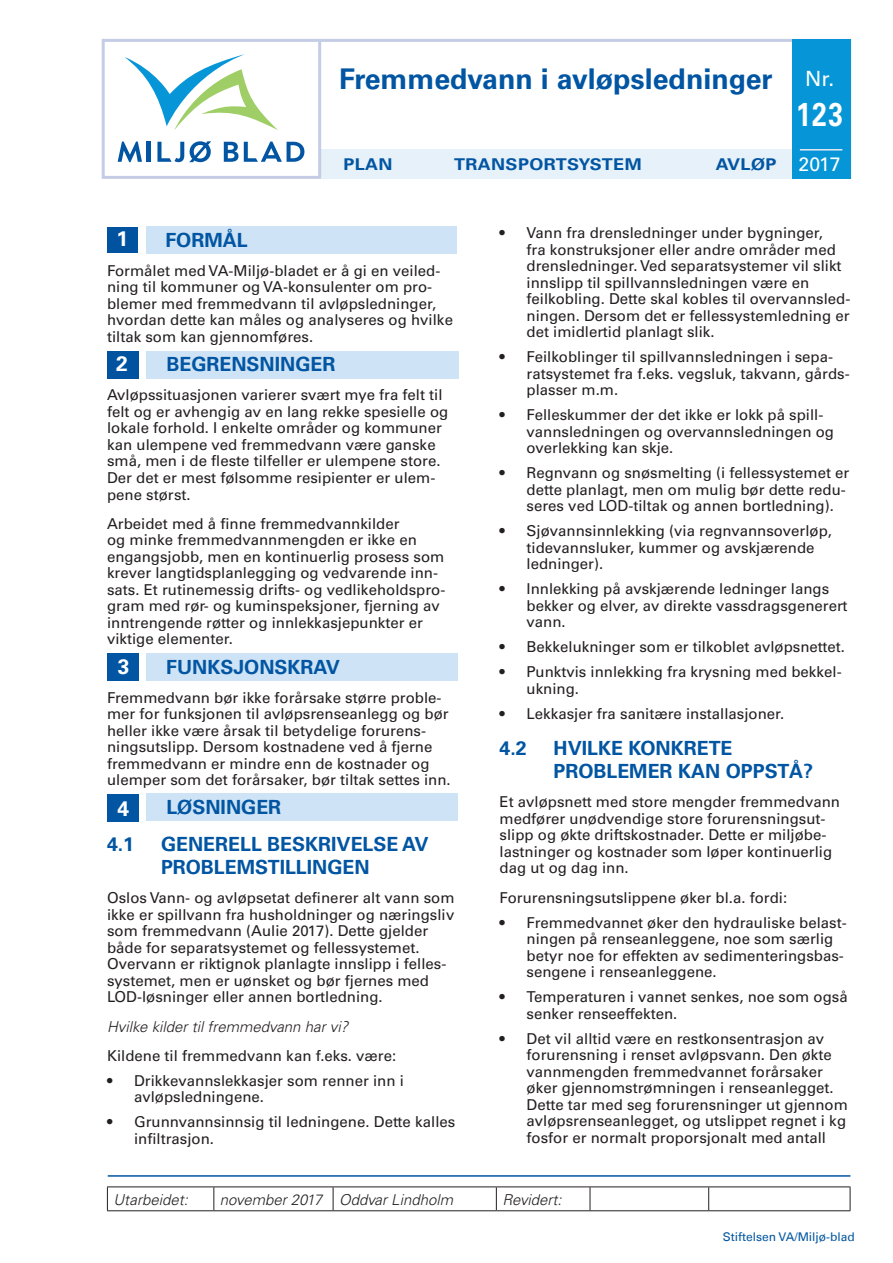
<style>
.page{position:relative;width:893px;height:1263px;background:#fff}
.page>*{position:absolute;margin:0;border:0;box-sizing:border-box;transform-origin:0 0}
.t1{font:700 33px "Univers LT";color:#fff;scale:.8 1}
.t2{font:700 28.5px "Univers LT";color:#0155a2}
.t3{font:700 21px "Univers LT";color:#fff}
.t4{font:21px "Univers LT";color:#fff}
.t5{font:700 19.5px/23.4px "Univers LT";color:#0155a2}
.t6{font:19.5px "Univers LT";color:#fff}
.t7{font:700 16.2px "Univers LT";letter-spacing:.02em;color:#0155a2;scale:1.11 1}
.t8{font:15px/16.5px "Univers LT";color:#231f20}
.t9{font:italic 300 15px "Univers LT";color:#231f20}
.t10{font:12px "Univers Com 55 Roman";color:#0155a2}
</style>
<div class="page">
<div style="left:107px;top:228px;width:30px;height:25px;background:#0153a0"></div>
<div style="left:146px;top:227px;width:310px;height:27px;background:#cee3f5"></div>
<div style="left:107px;top:351px;width:31px;height:27px;background:#0153a0"></div>
<div style="left:147px;top:351px;width:312px;height:28px;background:#cee3f5"></div>
<div style="left:107px;top:653px;width:31px;height:28px;background:#0155a2"></div>
<div style="left:147px;top:653px;width:311px;height:27px;background:#cee3f5"></div>
<div style="left:107px;top:794px;width:31px;height:27px;background:#0155a2"></div>
<div style="left:147px;top:794px;width:311px;height:27px;background:#cee3f5"></div>
<hr style="left:108px;top:1175px;width:742px;height:2px;background:#0155a2">
<div style="left:102px;top:39px;width:749px;height:140px;border:3px solid #c5cce6"></div>
<div style="left:321px;top:149px;width:472px;height:30px;background:#e6f1f9"></div>
<hr style="left:318px;top:41px;width:3px;height:137px;background:#c5cce6">
<svg style="left:124px;top:54px;width:154px;height:76px"></svg>
<svg style="left:118px;top:142px;width:24px;height:20px"></svg>
<hr style="left:147px;top:142px;width:4px;height:20px;background:#0155a2">
<svg style="left:157px;top:141px;width:54px;height:21px"></svg>
<svg style="left:224px;top:142px;width:14px;height:20px"></svg>
<svg style="left:244px;top:142px;width:60px;height:20px"></svg>
<div style="left:792px;top:39px;width:59px;height:140px;background:#0696d7"></div>
<hr style="left:800px;top:149px;width:42px;height:2px;background:#e7e9f4">
<hr style="left:107px;top:1186px;width:107px;height:1px;background:#231f20">
<svg style="left:107px;top:1187px;width:1px;height:23px"></svg>
<hr style="left:214px;top:1186px;width:119px;height:1px;background:#231f20">
<svg style="left:213px;top:1187px;width:1px;height:23px"></svg>
<hr style="left:333px;top:1186px;width:163px;height:1px;background:#231f20">
<svg style="left:333px;top:1187px;width:1px;height:23px"></svg>
<hr style="left:496px;top:1186px;width:94px;height:1px;background:#231f20">
<svg style="left:496px;top:1187px;width:1px;height:23px"></svg>
<hr style="left:590px;top:1186px;width:119px;height:1px;background:#231f20">
<svg style="left:590px;top:1187px;width:1px;height:23px"></svg>
<hr style="left:709px;top:1186px;width:141px;height:1px;background:#231f20">
<svg style="left:708px;top:1187px;width:1px;height:23px"></svg>
<svg style="left:850px;top:1187px;width:1px;height:23px"></svg>
<hr style="left:107px;top:1210px;width:107px;height:1px;background:#231f20">
<hr style="left:214px;top:1210px;width:119px;height:1px;background:#231f20">
<hr style="left:333px;top:1210px;width:163px;height:1px;background:#231f20">
<hr style="left:496px;top:1210px;width:94px;height:1px;background:#231f20">
<hr style="left:590px;top:1210px;width:119px;height:1px;background:#231f20">
<hr style="left:709px;top:1210px;width:141px;height:1px;background:#231f20">
<h2 class="t2" style="left:339px;top:62px;width:435px">Fremmedvann i avløpsledninger</h2>
<p class="t7" style="left:343px;top:155px;width:46px">PLAN</p>
<p class="t7" style="left:454px;top:155px;width:170px">TRANSPORTSYSTEM</p>
<p class="t7" style="left:716px;top:155px;width:56px">AVLØP</p>
<h3 class="t4" style="left:805px;top:66px;width:31px">Nr.</h3>
<h1 class="t1" style="left:796px;top:95px;width:61px">123</h1>
<h3 class="t6" style="left:799px;top:152px;width:44px">2017</h3>
<h3 class="t3" style="left:116px;top:226px;width:13px">1</h3>
<h3 class="t5" style="left:165px;top:228px;width:84px">FORMÅL</h3>
<p class="t8" style="left:107px;top:262px;width:347px">Formålet med VA-Miljø-bladet er å gi en veiled&shy;ning til kommuner og VA-konsulenter om pro&shy;blemer med fremmedvann til avløpsledninger, hvordan dette kan måles og analyseres og hvilke tiltak som kan gjennomføres.</p>
<h3 class="t3" style="left:116px;top:351px;width:13px">2</h3>
<h3 class="t5" style="left:166px;top:353px;width:171px">BEGRENSNINGER</h3>
<p class="t8" style="left:107px;top:387px;width:343px">Avløpssituasjonen varierer svært mye fra felt til felt og er avhengig av en lang rekke spesielle og lokale forhold. I enkelte områder og kommuner kan ulempene ved fremmedvann være ganske små, men i de fleste tilfeller er ulempene store.<br>Der det er mest følsomme resipienter er ulem&shy;pene størst.</p>
<p class="t8" style="left:107px;top:515px;width:340px">Arbeidet med å finne fremmedvannkilder<br>og minke fremmedvannmengden er ikke en engangsjobb, men en kontinuerlig prosess som krever langtidsplanlegging og vedvarende inn&shy;sats. Et rutinemessig drifts- og vedlikeholdspro&shy;gram med rør- og kuminspeksjoner, fjerning av inntrengende røtter og innlekkasjepunkter er viktige elementer.</p>
<h3 class="t3" style="left:118px;top:654px;width:13px">3</h3>
<h3 class="t5" style="left:166px;top:655px;width:175px">FUNKSJONSKRAV</h3>
<p class="t8" style="left:107px;top:689px;width:345px">Fremmedvann bør ikke forårsake større proble&shy;mer for funksjonen til avløpsrenseanlegg og bør heller ikke være årsak til betydelige forurens&shy;ningsutslipp. Dersom kostnadene ved å fjerne fremmedvann er mindre enn de kostnader og ulemper som det forårsaker, bør tiltak settes inn.</p>
<h3 class="t3" style="left:117px;top:796px;width:13px">4</h3>
<h3 class="t5" style="left:166px;top:796px;width:116px">LØSNINGER</h3>
<h3 class="t5" style="left:107px;top:832px;width:29px">4.1</h3>
<h3 class="t5" style="left:161px;top:832px;width:269px">GENERELL BESKRIVELSE AV<br>PROBLEMSTILLINGEN</h3>
<p class="t8" style="left:107px;top:890px;width:349px">Oslos Vann- og avløpsetat definerer alt vann som ikke er spillvann fra husholdninger og næringsliv som fremmedvann (Aulie 2017). Dette gjelder både for separatsystemet og fellessystemet.<br>Overvann er riktignok planlagte innslipp i felles&shy;systemet, men er uønsket og bør fjernes med LOD-løsninger eller annen bortledning.</p>
<p class="t9" style="left:107px;top:1017px;width:243px">Hvilke kilder til fremmedvann har vi?</p>
<p class="t8" style="left:107px;top:1047px;width:291px">Kildene til fremmedvann kan f.eks. være:</p>
<p class="t8" style="left:134px;top:1072px;width:271px;text-indent:-27px">• Drikkevannslekkasjer som renner inn i avløpsledningene.</p>
<p class="t8" style="left:134px;top:1114px;width:323px;text-indent:-27px">• Grunnvannsinnsig til ledningene. Dette kalles infiltrasjon.</p>
<p class="t8" style="left:527px;top:225px;width:325px;text-indent:-27px">• Vann fra drensledninger under bygninger,<br>fra konstruksjoner eller andre områder med drensledninger. Ved separatsystemer vil slikt innslipp til spillvannsledningen være en feilkobling. Dette skal kobles til overvannsled&shy;ningen. Dersom det er fellessystemledning er det imidlertid planlagt slik.</p>
<p class="t8" style="left:527px;top:349px;width:325px;text-indent:-27px">• Feilkoblinger til spillvannsledningen i sepa&shy;ratsystemet fra f.eks. vegsluk, takvann, gårds&shy;plasser m.m.</p>
<p class="t8" style="left:527px;top:407px;width:309px;text-indent:-27px">• Felleskummer der det ikke er lokk på spill&shy;vannsledningen og overvannsledningen og overlekking kan skje.</p>
<p class="t8" style="left:527px;top:465px;width:324px;text-indent:-27px">• Regnvann og snøsmelting (i fellessystemet er dette planlagt, men om mulig bør dette redu&shy;seres ved LOD-tiltak og annen bortledning).</p>
<p class="t8" style="left:527px;top:523px;width:307px;text-indent:-27px">• Sjøvannsinnlekking (via regnvannsoverløp, tidevannsluker, kummer og avskjærende ledninger).</p>
<p class="t8" style="left:527px;top:581px;width:322px;text-indent:-27px">• Innlekking på avskjærende ledninger langs bekker og elver, av direkte vassdragsgenerert vann.</p>
<p class="t8" style="left:500px;top:639px;width:347px">• Bekkelukninger som er tilkoblet avløpsnettet.</p>
<p class="t8" style="left:527px;top:664px;width:317px;text-indent:-27px">• Punktvis innlekking fra krysning med bekkel&shy;ukning.</p>
<p class="t8" style="left:500px;top:705px;width:286px">• Lekkasjer fra sanitære installasjoner.</p>
<h3 class="t5" style="left:500px;top:736px;width:29px">4.2</h3>
<h3 class="t5" style="left:554px;top:736px;width:261px">HVILKE KONKRETE<br>PROBLEMER KAN OPPSTÅ?</h3>
<p class="t8" style="left:500px;top:794px;width:342px">Et avløpsnett med store mengder fremmedvann medfører unødvendige store forurensningsut&shy;slipp og økte driftskostnader. Dette er miljøbe&shy;lastninger og kostnader som løper kontinuerlig dag ut og dag inn.</p>
<p class="t8" style="left:500px;top:889px;width:289px">Forurensningsutslippene øker bl.a. fordi:</p>
<p class="t8" style="left:527px;top:914px;width:322px;text-indent:-27px">• Fremmedvannet øker den hydrauliske belast&shy;ningen på renseanleggene, noe som særlig betyr noe for effekten av sedimenteringsbas&shy;sengene i renseanleggene.</p>
<p class="t8" style="left:527px;top:989px;width:323px;text-indent:-27px">• Temperaturen i vannet senkes, noe som også senker renseeffekten.</p>
<p class="t8" style="left:527px;top:1030px;width:323px;text-indent:-27px">• Det vil alltid være en restkonsentrasjon av forurensning i renset avløpsvann. Den økte vannmengden fremmedvannet forårsaker øker gjennomstrømningen i renseanlegget.<br>Dette tar med seg forurensninger ut gjennom avløpsrenseanlegget, og utslippet regnet i kg fosfor er normalt proporsjonalt med antall</p>
<p class="t9" style="left:113px;top:1190px;width:76px">Utarbeidet:</p>
<p class="t9" style="left:220px;top:1190px;width:235px">november 2017 Oddvar Lindholm</p>
<p class="t9" style="left:502px;top:1190px;width:61px">Revidert:</p>
<p class="t10" style="left:723px;top:1230px;width:134px">Stiftelsen VA/Miljø-blad</p>
</div>
